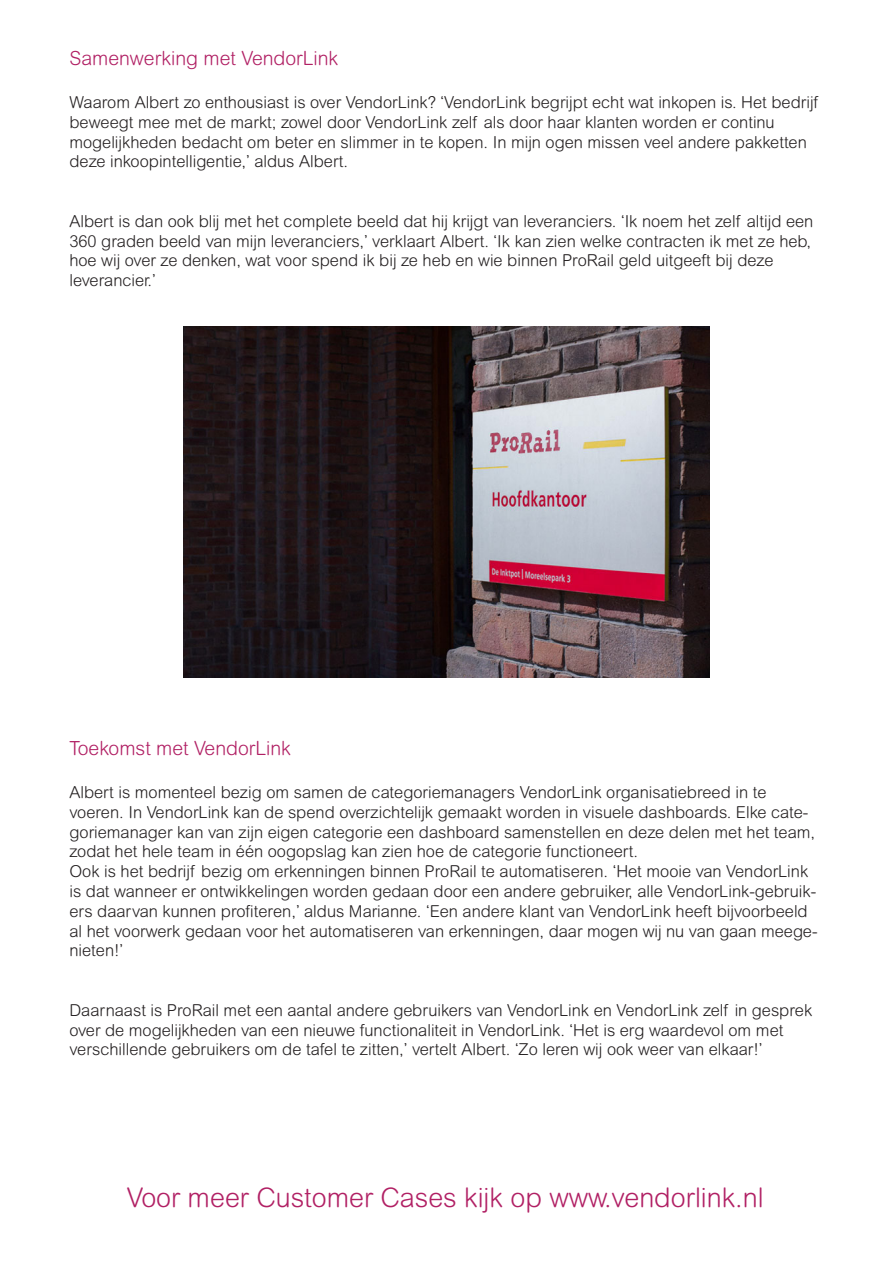
<style>
.page{position:relative;width:893px;height:1263px;background:#fff}
.page>*{position:absolute;margin:0;border:0;box-sizing:border-box;transform-origin:0 0}
.t1{font:300 27px "Arial Rounded MT Std";color:#b12064}
.t2{font:300 19.5px "Arial Rounded MT Std";color:#b12064}
.t3{font:300 16.5px/19.8px "Arial Rounded MT Std";color:#231f20}
</style>
<div class="page">
<img style="left:183px;top:327px;width:527px;height:351px">
<p class="t2" style="left:69px;top:47px;width:270px">Samenwerking met VendorLink</p>
<p class="t3" style="left:69px;top:92px;width:750px">Waarom Albert zo enthousiast is over VendorLink? ‘VendorLink begrijpt echt wat inkopen is. Het bedrijf beweegt mee met de markt; zowel door VendorLink zelf als door haar klanten worden er continu mogelijkheden bedacht om beter en slimmer in te kopen. In mijn ogen missen veel andere pakketten deze inkoopintelligentie,’ aldus Albert.</p>
<p class="t3" style="left:69px;top:211px;width:745px">Albert is dan ook blij met het complete beeld dat hij krijgt van leveranciers. ‘Ik noem het zelf altijd een 360 graden beeld van mijn leveranciers,’ verklaart Albert. ‘Ik kan zien welke contracten ik met ze heb, hoe wij over ze denken, wat voor spend ik bij ze heb en wie binnen ProRail geld uitgeeft bij deze leverancier.’</p>
<p class="t2" style="left:69px;top:737px;width:223px">Toekomst met VendorLink</p>
<p class="t3" style="left:69px;top:782px;width:750px">Albert is momenteel bezig om samen de categoriemanagers VendorLink organisatiebreed in te voeren. In VendorLink kan de spend overzichtelijk gemaakt worden in visuele dashboards. Elke cate&shy;goriemanager kan van zijn eigen categorie een dashboard samenstellen en deze delen met het team, zodat het hele team in één oogopslag kan zien hoe de categorie functioneert.<br>Ook is het bedrijf bezig om erkenningen binnen ProRail te automatiseren. ‘Het mooie van VendorLink is dat wanneer er ontwikkelingen worden gedaan door een andere gebruiker, alle VendorLink-gebruik&shy;ers daarvan kunnen profiteren,’ aldus Marianne. ‘Een andere klant van VendorLink heeft bijvoorbeeld al het voorwerk gedaan voor het automatiseren van erkenningen, daar mogen wij nu van gaan meege&shy;nieten!’</p>
<p class="t3" style="left:69px;top:1000px;width:744px">Daarnaast is ProRail met een aantal andere gebruikers van VendorLink en VendorLink zelf in gesprek over de mogelijkheden van een nieuwe functionaliteit in VendorLink. ‘Het is erg waardevol om met verschillende gebruikers om de tafel te zitten,’ vertelt Albert. ‘Zo leren wij ook weer van elkaar!’</p>
<h1 class="t1" style="left:127px;top:1182px;width:638px">Voor meer Customer Cases kijk op www.vendorlink.nl</h1>
</div>
